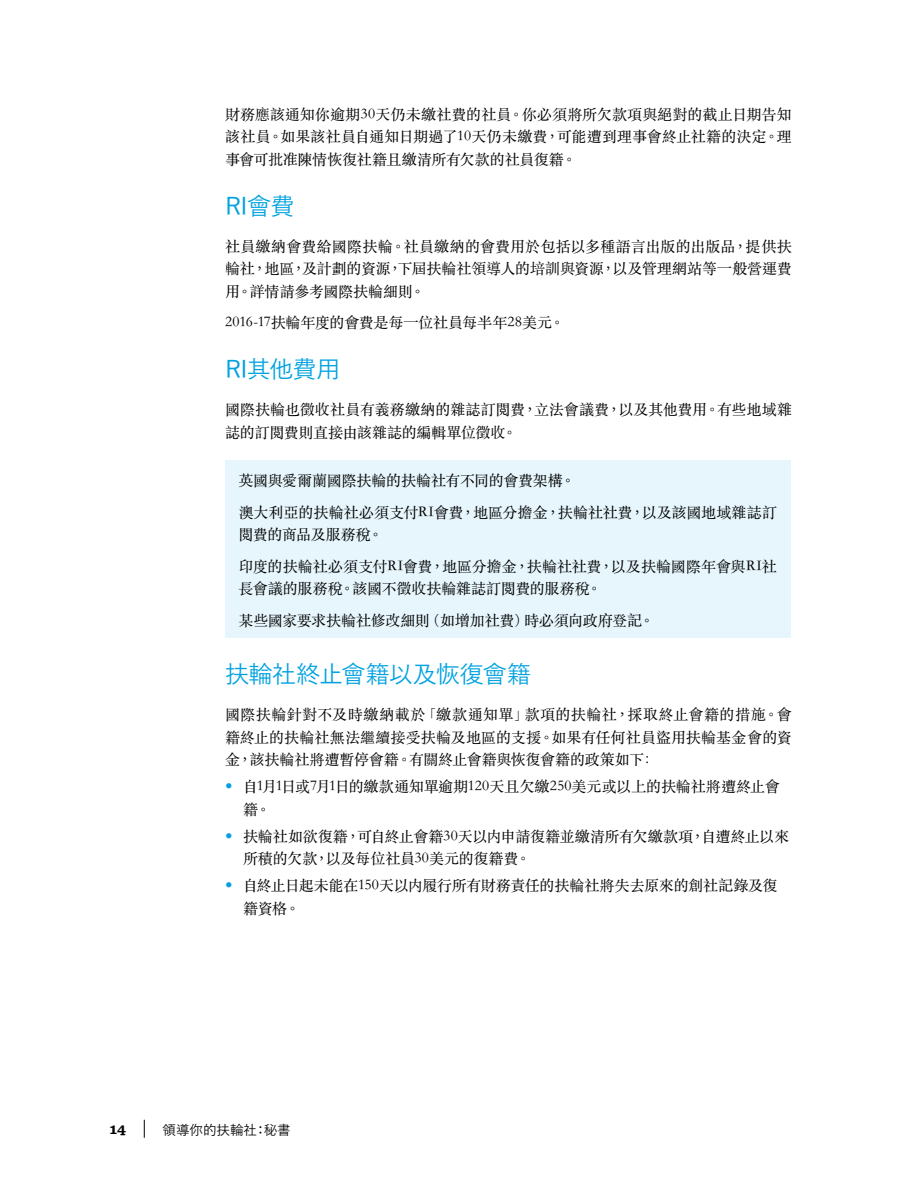
<style>
.page{position:relative;width:918px;height:1188px;background:#fff}
.page>*{position:absolute;margin:0;border:0;box-sizing:border-box;transform-origin:0 0}
.t1{font:500 24px "Yu Go";letter-spacing:-.025em;color:#00a2e0}
.t2{font:15px/22.5px "ST Songti TC Regular";letter-spacing:-.01em;color:#000}
.t3{font:700 15px "Sentinel";color:#000}
.t4{font:500 13.5px "Yu Go";color:#000}
.s1{font-family:"Frutiger LT Std";font-weight:700;font-stretch:condensed;color:#00a2e0}
</style>
<div class="page">
<svg style="left:144px;top:1120px;width:1px;height:18px"></svg>
<div style="left:225px;top:461px;width:565px;height:177px;background:#e6f6fc"></div>
<p class="t2" style="left:225px;top:102px;width:568px;text-align:justify">財務應該通知你逾期30天仍未繳社費的社員。你必須將所欠款項與絕對的截止日期告知該社員。如果該社員自通知日期過了10天仍未繳費，可能遭到理事會終止社籍的決定。理事會可批准陳情恢復社籍且繳清所有欠款的社員復籍。</p>
<h1 class="t1" style="left:225px;top:184px;width:71px">RI會費</h1>
<p class="t2" style="left:225px;top:234px;width:568px;text-align:justify">社員繳納會費給國際扶輪。社員繳納的會費用於包括以多種語言出版的出版品，提供扶輪社，地區，及計劃的資源，下屆扶輪社領導人的培訓與資源，以及管理網站等一般營運費用。詳情請參考國際扶輪細則。</p>
<p class="t2" style="left:225px;top:311px;width:341px">2016-17扶輪年度的會費是每一位社員每半年28美元。</p>
<h1 class="t1" style="left:225px;top:347px;width:117px">RI其他費用</h1>
<p class="t2" style="left:225px;top:398px;width:569px">國際扶輪也徵收社員有義務繳納的雜誌訂閲費，立法會議費，以及其他費用。有些地域雜誌的訂閲費則直接由該雜誌的編輯單位徵收。</p>
<p class="t2" style="left:238px;top:464px;width:540px;line-height:31.5px">英國與愛爾蘭國際扶輪的扶輪社有不同的會費架構。<br>澳大利亞的扶輪社必須支付RI會費，地區分擔金，扶輪社社費，以及該國地域雜誌訂</p>
<p class="t2" style="left:238px;top:518px;width:540px;line-height:31.5px">閲費的商品及服務稅。<br>印度的扶輪社必須支付RI會費，地區分擔金，扶輪社社費，以及扶輪國際年會與RI社</p>
<p class="t2" style="left:238px;top:572px;width:418px;line-height:31.5px">長會議的服務稅。該國不徵收扶輪雜誌訂閲費的服務稅。<br>某些國家要求扶輪社修改細則（如增加社費）時必須向政府登記。</p>
<h1 class="t1" style="left:225px;top:652px;width:308px">扶輪社終止會籍以及恢復會籍</h1>
<p class="t2" style="left:225px;top:703px;width:568px;text-align:justify">國際扶輪針對不及時繳納載於「繳款通知單」款項的扶輪社，採取終止會籍的措施。會籍終止的扶輪社無法繼續接受扶輪及地區的支援。如果有任何社員盜用扶輪基金會的資金，該扶輪社將遭暫停會籍。有關終止會籍與恢復會籍的政策如下：</p>
<p class="t2" style="left:243px;top:775px;width:538px;text-indent:-18px"><span class="s1">•</span> 自1月1日或7月1日的繳款通知單逾期120天且欠繳250美元或以上的扶輪社將遭終止會籍。</p>
<p class="t2" style="left:243px;top:824px;width:548px;text-indent:-18px"><span class="s1">•</span> 扶輪社如欲復籍，可自終止會籍30天以内申請復籍並繳清所有欠繳款項，自遭終止以來所積的欠款，以及每位社員30美元的復籍費。</p>
<p class="t2" style="left:243px;top:874px;width:536px;text-indent:-18px"><span class="s1">•</span> 自終止日起未能在150天以内履行所有財務責任的扶輪社將失去原來的創社記錄及復籍資格。</p>
<p class="t3" style="left:110px;top:1117px;width:18px">14</p>
<p class="t4" style="left:163px;top:1118px;width:130px">領導你的扶輪社：秘書</p>
</div>
